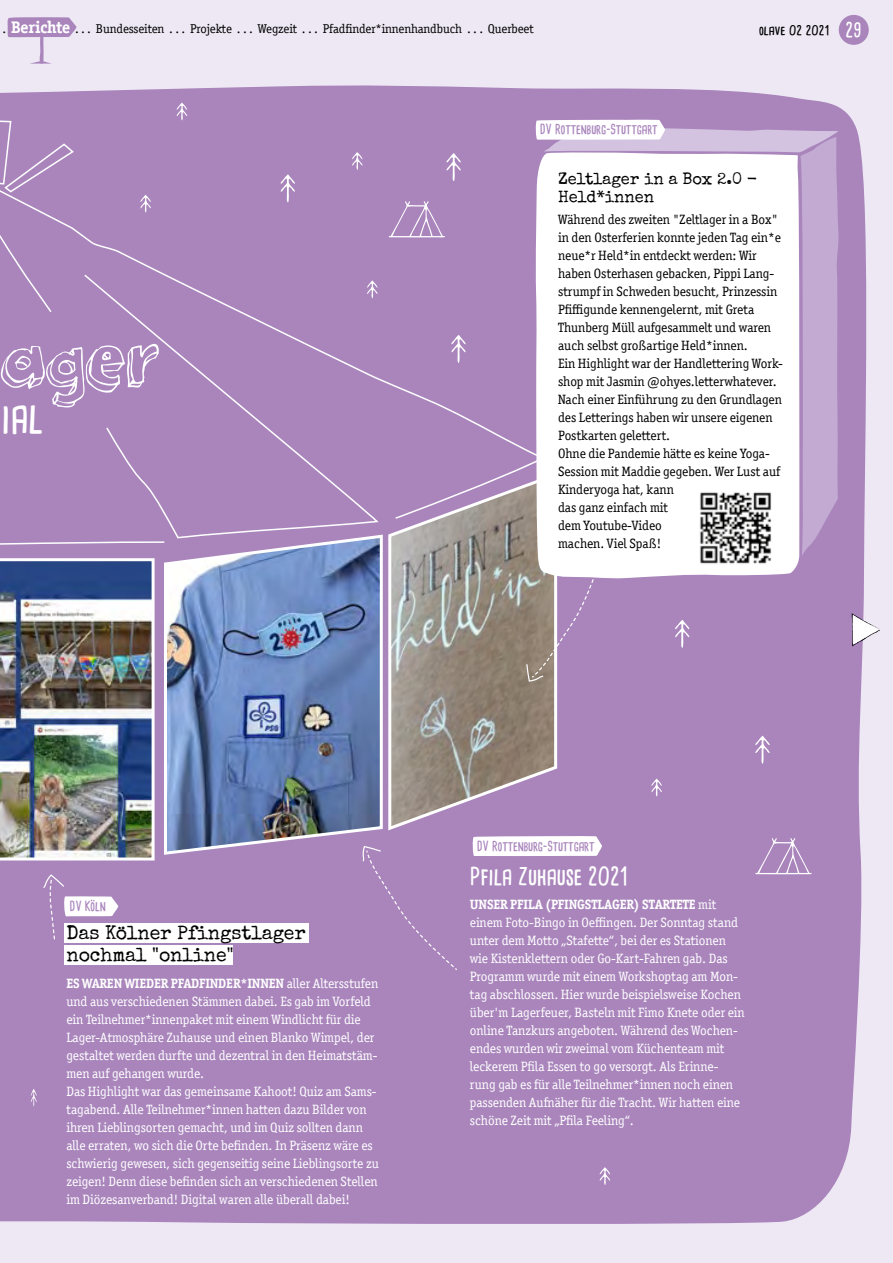
<style>
.page{position:relative;width:893px;height:1263px;background:#eee8f4}
.page>*{position:absolute;margin:0;border:0;box-sizing:border-box;transform-origin:0 0}
.t1{font:72px "Dumb Pro";color:#fff}
.t2{font:700 42.15px "Cardenio Modern";color:#fff}
.Berichte_Kästen_Head{font:700 24px "Cardenio Modern";letter-spacing:-.005em;color:#fff}
.Berichte_Kästen_Head-2{font:19.5px "Special Elite";letter-spacing:-.005em;color:#000}
.Berichte_Kästen_Head-3{font:16.5px/18px "Special Elite";letter-spacing:-.005em;color:#000}
.Copy{font:13.5px/18px "Officina Ser ITC";letter-spacing:-.005em;color:#fff}
.Copy-2{font:13.5px/18px "Officina Ser ITC";letter-spacing:-.005em;color:#000}
.BU{font:700 13.5px "Cardenio Modern";letter-spacing:-.015em;color:#a985bc}
.t3{font:12.75px "Officina Ser ITC";letter-spacing:-.01em;color:#000}
.t4{font:700 12.75px "Cardenio Modern";letter-spacing:-.005em;color:#000;scale:1.12 1}
.s1{font-weight:700;font-size:16.8px;color:#fff}
.s2{font-size:19.5px;color:#fff}
.s3{font-weight:700}
</style>
<div class="page">
<div style="left:0;top:85px;width:867px;height:1139px;background:#a985bc"></div>
<div style="left:0;top:188px;width:525px;height:334px;background:#a985bc"></div>
<svg style="left:0;top:120px;width:75px;height:73px"></svg>
<svg style="left:387px;top:471px;width:172px;height:361px"></svg>
<img style="left:0;top:558px;width:155px;height:302px">
<img style="left:162px;top:533px;width:222px;height:323px">
<div style="left:64px;top:923px;width:245px;height:20px;background:#fff"></div>
<div style="left:64px;top:945px;width:168px;height:20px;background:#fff"></div>
<svg style="left:599px;top:1167px;width:11px;height:18px"></svg>
<svg style="left:31px;top:1089px;width:6px;height:17px"></svg>
<svg style="left:140px;top:195px;width:11px;height:18px"></svg>
<svg style="left:352px;top:152px;width:11px;height:18px"></svg>
<svg style="left:651px;top:778px;width:11px;height:18px"></svg>
<svg style="left:176px;top:103px;width:11px;height:17px"></svg>
<svg style="left:280px;top:174px;width:15px;height:29px"></svg>
<svg style="left:451px;top:335px;width:15px;height:28px"></svg>
<svg style="left:446px;top:153px;width:15px;height:28px"></svg>
<svg style="left:755px;top:736px;width:15px;height:28px"></svg>
<div style="left:362px;top:845px;width:96px;height:126px;background:#a985bc"></div>
<div style="left:0;top:440px;width:166px;height:107px;background:#a985bc"></div>
<div style="left:83px;top:273px;width:297px;height:266px;background:#a985bc"></div>
<svg style="left:389px;top:201px;width:56px;height:37px"></svg>
<svg style="left:755px;top:838px;width:57px;height:37px"></svg>
<div style="left:0;top:229px;width:53px;height:85px;background:#a985bc"></div>
<svg style="left:472px;top:835px;width:130px;height:21px"></svg>
<svg style="left:525px;top:119px;width:314px;height:563px"></svg>
<svg style="left:42px;top:873px;width:76px;height:67px"></svg>
<svg style="left:852px;top:613px;width:28px;height:33px"></svg>
<svg style="left:7px;top:17px;width:70px;height:47px"></svg>
<div style="left:839px;top:15px;width:30px;height:30px;background:#a985bc;border-radius:50%"></div>
<p class="t3" style="left:2px;top:22px;width:533px">. <span class="s1">Berichte</span> . . . Bundesseiten . . . Projekte . . . Wegzeit . . . Pfadfinder*innenhandbuch . . . Querbeet</p>
<p class="t4" style="left:759px;top:21px;width:93px">olave 02 2021 <span class="s2">29</span></p>
<h1 class="t1" style="left:0;top:316px;width:161px">ager</h1>
<h2 class="t2" style="left:2px;top:389px;width:43px">ial</h2>
<p class="BU" style="left:540px;top:120px;width:119px">DV Rottenburg-Stuttgart</p>
<p class="Berichte_Kästen_Head-3" style="left:558px;top:170px;width:201px">Zeltlager in a Box 2.0 -<br>Held*innen</p>
<p class="Copy-2" style="left:558px;top:211px;width:224px">Während des zweiten "Zeltlager in a Box" in den Osterferien konnte jeden Tag ein*e neue*r Held*in entdeckt werden: Wir haben Osterhasen gebacken, Pippi Lang&shy;strumpf in Schweden besucht, Prinzessin Pfiffigunde kennengelernt, mit Greta Thunberg Müll aufgesammelt und waren auch selbst großartige Held*innen.</p>
<p class="Copy-2" style="left:558px;top:355px;width:226px">Ein Highlight war der Handlettering Work&shy;shop mit Jasmin @ohyes.letterwhatever.<br>Nach einer Einführung zu den Grundlagen des Letterings haben wir unsere eigenen Postkarten gelettert.</p>
<p class="Copy-2" style="left:558px;top:445px;width:223px">Ohne die Pandemie hätte es keine Yoga-<br>Session mit Maddie gegeben. Wer Lust auf<br>Kinderyoga hat, kann<br>das ganz einfach mit<br>dem Youtube-Video<br>machen. Viel Spaß!</p>
<p class="BU" style="left:70px;top:897px;width:38px">DV Köln</p>
<p class="Berichte_Kästen_Head-2" style="left:66px;top:920px;width:241px">Das Kölner Pfingstlager</p>
<p class="Berichte_Kästen_Head-2" style="left:66px;top:942px;width:169px">nochmal "online"</p>
<p class="Copy" style="left:66px;top:974px;width:313px"><span class="s3">ES WAREN WIEDER PFADFINDER*INNEN</span> aller Altersstufen und aus verschiedenen Stämmen dabei. Es gab im Vorfeld ein Teilnehmer*innenpaket mit einem Windlicht für die Lager-Atmosphäre Zuhause und einen Blanko Wimpel, der gestaltet werden durfte und dezentral in den Heimatstäm&shy;men auf gehangen wurde.</p>
<p class="Copy" style="left:66px;top:1082px;width:314px">Das Highlight war das gemeinsame Kahoot! Quiz am Sams&shy;tagabend. Alle Teilnehmer*innen hatten dazu Bilder von ihren Lieblingsorten gemacht, und im Quiz sollten dann alle erraten, wo sich die Orte befinden. In Präsenz wäre es schwierig gewesen, sich gegenseitig seine Lieblingsorte zu zeigen! Denn diese befinden sich an verschiedenen Stellen im Diözesanverband! Digital waren alle überall dabei!</p>
<p class="BU" style="left:477px;top:836px;width:119px">DV Rottenburg-Stuttgart</p>
<p class="Berichte_Kästen_Head" style="left:470px;top:860px;width:159px">Pfila Zuhause 2021</p>
<p class="Copy" style="left:470px;top:896px;width:276px"><span class="s3">UNSER PFILA (PFINGSTLAGER) STARTETE</span> mit einem Foto-Bingo in Oeffingen. Der Sonntag stand unter dem Motto „Stafette“, bei der es Stationen wie Kistenklettern oder Go-Kart-Fahren gab. Das Programm wurde mit einem Workshoptag am Mon&shy;tag abschlossen. Hier wurde beispielsweise Kochen über'm Lagerfeuer, Basteln mit Fimo Knete oder ein online Tanzkurs angeboten. Während des Wochen&shy;endes wurden wir zweimal vom Küchenteam mit leckerem Pfila Essen to go versorgt. Als Erinne&shy;rung gab es für alle Teilnehmer*innen noch einen passenden Aufnäher für die Tracht. Wir hatten eine schöne Zeit mit „Pfila Feeling“.</p>
</div>
